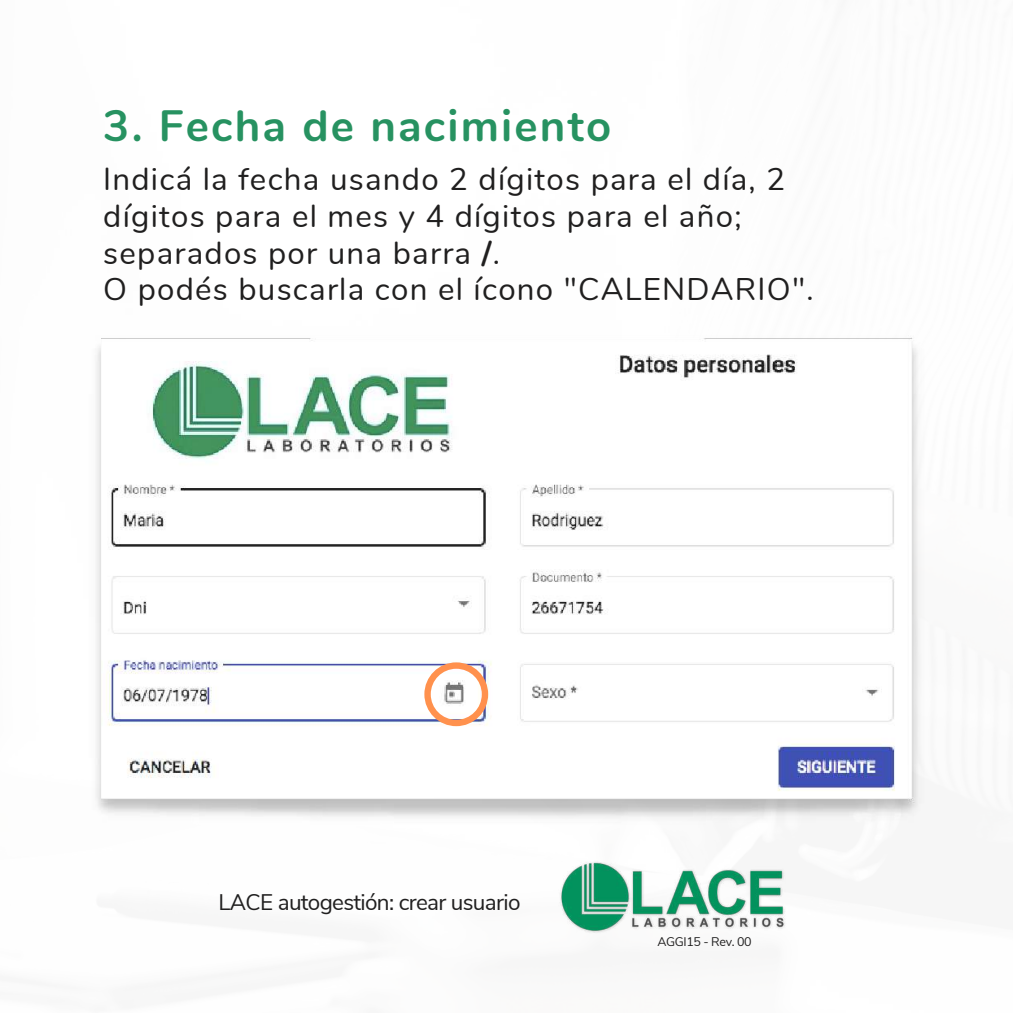
<style>
.page{position:relative;width:1013px;height:1013px;background:#fff}
.page>*{position:absolute;margin:0;border:0;box-sizing:border-box;transform-origin:0 0}
.t1{font:700 43.75px "Nunito";letter-spacing:.05em;color:#279261}
.t2{font:31.25px/36.5px "Nunito";letter-spacing:.04em;color:#201f1f}
.t3{font:22.5px "Nunito Sans";letter-spacing:-.03em;color:#201f1f}
.t4{font:12.5px "Nunito Sans";letter-spacing:-.03em;color:#201f1f}
.s1{font-weight:700}
</style>
<div class="page">
<img style="left:560px;top:862px;width:226px;height:71px">
<img style="left:96px;top:337px;width:828px;height:484px">
<svg style="left:424px;top:662px;width:64px;height:64px"></svg>
<h1 class="t1" style="left:103px;top:96px;width:509px">3. Fecha de nacimiento</h1>
<p class="t2" style="left:103px;top:162px;width:711px">Indicá la fecha usando 2 dígitos para el día, 2 dígitos para el mes y 4 dígitos para el año; separados por una barra <span class="s1">/</span>.<br>O podés buscarla con el ícono "CALENDARIO".</p>
<p class="t3" style="left:218px;top:887px;width:303px">LACE autogestión: crear usuario</p>
<p class="t4" style="left:657px;top:933px;width:96px">AGGI15 - Rev. 00</p>
</div>
